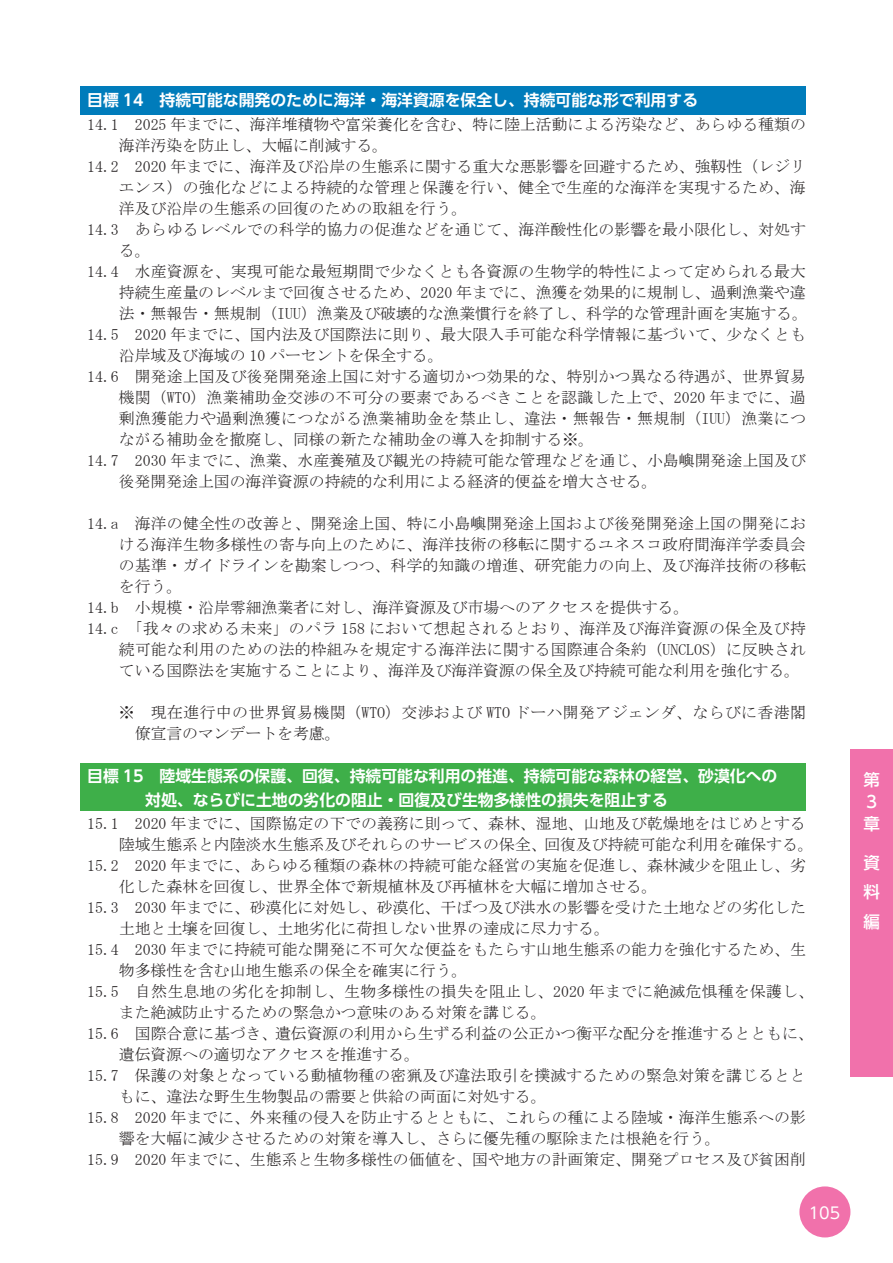
<style>
.page{position:relative;width:893px;height:1263px;background:#fff}
.page>*{position:absolute;margin:0;border:0;box-sizing:border-box;transform-origin:0 0}
.t1{font:500 16.5px/22px "UD Shin Go Pro";color:#fff}
.t2{font:15.9px "MS Mincho";letter-spacing:.005em;color:#231f20}
.t3{font:15.9px/21px "MS Mincho";letter-spacing:.025em;color:#231f20}
.t4{font:700 15.9px/24px "UD Shin Go Pro De";color:#fff}
.t5{font:15.9px "UD Shin Go Pro";color:#fff}
</style>
<div class="page">
<div style="left:799px;top:1186px;width:51px;height:51px;background:#f171ab;border-radius:50%"></div>
<div style="left:850px;top:749px;width:43px;height:327px;background:#f171ab"></div>
<div style="left:80px;top:86px;width:726px;height:28px;background:#007cbb"></div>
<div style="left:80px;top:763px;width:726px;height:47px;background:#3eaf49"></div>
<p class="t4" style="left:87px;top:88px;width:612px">目標 14　持続可能な開発のために海洋・海洋資源を保全し、持続可能な形で利用する</p>
<p class="t2" style="left:87px;top:116px;width:720px">14.1 2025 年までに、海洋堆積物や富栄養化を含む、特に陸上活動による汚染など、あらゆる種類の</p>
<p class="t2" style="left:119px;top:137px;width:271px">海洋汚染を防止し、大幅に削減する。</p>
<p class="t2" style="left:87px;top:158px;width:720px">14.2 2020 年までに、海洋及び沿岸の生態系に関する重大な悪影響を回避するため、強靱性（レジリ</p>
<p class="t2" style="left:119px;top:179px;width:688px">エンス）の強化などによる持続的な管理と保護を行い、健全で生産的な海洋を実現するため、海</p>
<p class="t2" style="left:119px;top:200px;width:350px">洋及び沿岸の生態系の回復のための取組を行う。</p>
<p class="t2" style="left:87px;top:221px;width:720px">14.3 あらゆるレベルでの科学的協力の促進などを通じて、海洋酸性化の影響を最小限化し、対処す</p>
<p class="t2" style="left:119px;top:242px;width:33px">る。</p>
<p class="t2" style="left:87px;top:263px;width:720px">14.4 水産資源を、実現可能な最短期間で少なくとも各資源の生物学的特性によって定められる最大</p>
<p class="t2" style="left:119px;top:284px;width:688px">持続生産量のレベルまで回復させるため、2020 年までに、漁獲を効果的に規制し、過剰漁業や違</p>
<p class="t2" style="left:119px;top:305px;width:691px">法・無報告・無規制（IUU）漁業及び破壊的な漁業慣行を終了し、科学的な管理計画を実施する。</p>
<p class="t2" style="left:87px;top:326px;width:720px">14.5 2020 年までに、国内法及び国際法に則り、最大限入手可能な科学情報に基づいて、少なくとも</p>
<p class="t2" style="left:119px;top:347px;width:326px">沿岸域及び海域の 10 パーセントを保全する。</p>
<p class="t2" style="left:87px;top:368px;width:720px">14.6 開発途上国及び後発開発途上国に対する適切かつ効果的な、特別かつ異なる待遇が、世界貿易</p>
<p class="t2" style="left:119px;top:389px;width:688px">機関（WTO）漁業補助金交渉の不可分の要素であるべきことを認識した上で、2020 年までに、過</p>
<p class="t3" style="left:119px;top:408px;width:689px">剰漁獲能力や過剰漁獲につながる漁業補助金を禁止し、違法・無報告・無規制（IUU）漁業につ</p>
<p class="t2" style="left:119px;top:431px;width:477px">ながる補助金を撤廃し、同様の新たな補助金の導入を抑制する※。</p>
<p class="t2" style="left:87px;top:452px;width:720px">14.7 2030 年までに、漁業、水産養殖及び観光の持続可能な管理などを通じ、小島嶼開発途上国及び</p>
<p class="t2" style="left:119px;top:473px;width:540px">後発開発途上国の海洋資源の持続的な利用による経済的便益を増大させる。</p>
<p class="t2" style="left:87px;top:515px;width:720px">14.a 海洋の健全性の改善と、開発途上国、特に小島嶼開発途上国および後発開発途上国の開発にお</p>
<p class="t2" style="left:119px;top:536px;width:688px">ける海洋生物多様性の寄与向上のために、海洋技術の移転に関するユネスコ政府間海洋学委員会</p>
<p class="t2" style="left:119px;top:557px;width:689px">の基準・ガイドラインを勘案しつつ、科学的知識の増進、研究能力の向上、及び海洋技術の移転</p>
<p class="t2" style="left:119px;top:578px;width:65px">を行う。</p>
<p class="t2" style="left:87px;top:599px;width:604px">14.b 小規模・沿岸零細漁業者に対し、海洋資源及び市場へのアクセスを提供する。</p>
<p class="t3" style="left:87px;top:618px;width:720px">14.c 「我々の求める未来」のパラ 158 において想起されるとおり、海洋及び海洋資源の保全及び持</p>
<p class="t2" style="left:119px;top:641px;width:688px">続可能な利用のための法的枠組みを規定する海洋法に関する国際連合条約（UNCLOS）に反映され</p>
<p class="t2" style="left:119px;top:662px;width:683px">ている国際法を実施することにより、海洋及び海洋資源の保全及び持続可能な利用を強化する。</p>
<p class="t3" style="left:135px;top:702px;width:673px;text-indent:-16px">※　現在進行中の世界貿易機関（WTO）交渉および WTO ドーハ開発アジェンダ、ならびに香港閣僚宣言のマンデートを考慮。</p>
<p class="t4" style="left:145px;top:763px;width:634px;text-indent:-58px">目標 15　陸域生態系の保護、回復、持続可能な利用の推進、持続可能な森林の経営、砂漠化への対処、ならびに土地の劣化の阻止・回復及び生物多様性の損失を阻止する</p>
<p class="t2" style="left:87px;top:815px;width:720px">15.1 2020 年までに、国際協定の下での義務に則って、森林、湿地、山地及び乾燥地をはじめとする</p>
<p class="t2" style="left:119px;top:836px;width:696px">陸域生態系と内陸淡水生態系及びそれらのサービスの保全、回復及び持続可能な利用を確保する。</p>
<p class="t2" style="left:87px;top:857px;width:720px">15.2 2020 年までに、あらゆる種類の森林の持続可能な経営の実施を促進し、森林減少を阻止し、劣</p>
<p class="t2" style="left:119px;top:878px;width:540px">化した森林を回復し、世界全体で新規植林及び再植林を大幅に増加させる。</p>
<p class="t2" style="left:87px;top:899px;width:720px">15.3 2030 年までに、砂漠化に対処し、砂漠化、干ばつ及び洪水の影響を受けた土地などの劣化した</p>
<p class="t2" style="left:119px;top:920px;width:493px">土地と土壌を回復し、土地劣化に荷担しない世界の達成に尽力する。</p>
<p class="t2" style="left:87px;top:941px;width:720px">15.4 2030 年までに持続可能な開発に不可欠な便益をもたらす山地生態系の能力を強化するため、生</p>
<p class="t2" style="left:119px;top:962px;width:350px">物多様性を含む山地生態系の保全を確実に行う。</p>
<p class="t2" style="left:87px;top:983px;width:728px">15.5 自然生息地の劣化を抑制し、生物多様性の損失を阻止し、2020 年までに絶滅危惧種を保護し、</p>
<p class="t2" style="left:119px;top:1004px;width:429px">また絶滅防止するための緊急かつ意味のある対策を講じる。</p>
<p class="t2" style="left:87px;top:1025px;width:728px">15.6 国際合意に基づき、遺伝資源の利用から生ずる利益の公正かつ衡平な配分を推進するとともに、</p>
<p class="t2" style="left:119px;top:1046px;width:302px">遺伝資源への適切なアクセスを推進する。</p>
<p class="t2" style="left:87px;top:1067px;width:720px">15.7 保護の対象となっている動植物種の密猟及び違法取引を撲滅するための緊急対策を講じるとと</p>
<p class="t2" style="left:119px;top:1088px;width:429px">もに、違法な野生生物製品の需要と供給の両面に対処する。</p>
<p class="t2" style="left:87px;top:1109px;width:720px">15.8 2020 年までに、外来種の侵入を防止するとともに、これらの種による陸域・海洋生態系への影</p>
<p class="t2" style="left:119px;top:1130px;width:603px">響を大幅に減少させるための対策を導入し、さらに優先種の駆除または根絶を行う。</p>
<p class="t2" style="left:87px;top:1151px;width:720px">15.9 2020 年までに、生態系と生物多様性の価値を、国や地方の計画策定、開発プロセス及び貧困削</p>
<p class="t5" style="left:809px;top:1199px;width:33px">105</p>
<p class="t1" style="left:863px;top:768px;width:17px">第<br>３章</p>
<p class="t1" style="left:863px;top:847px;width:18px;line-height:29.7px;text-align:justify">資料編</p>
</div>
